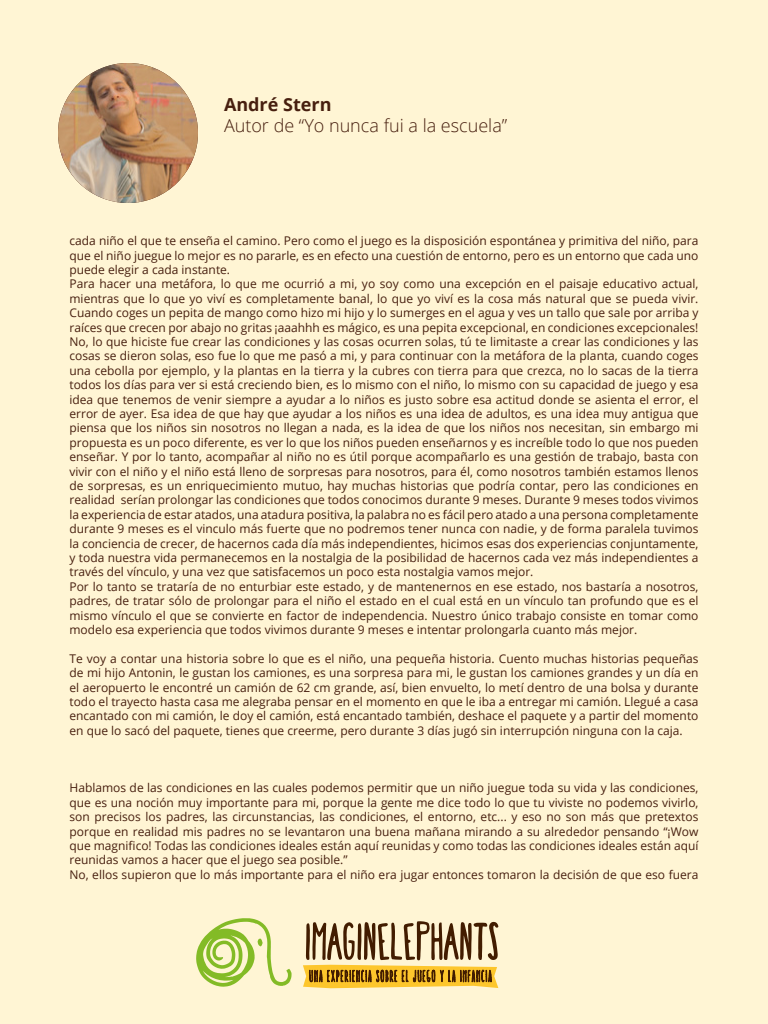
<style>
.page{position:relative;width:768px;height:1024px;background:#fff5d4}
.page>*{position:absolute;margin:0;border:0;box-sizing:border-box;transform-origin:0 0}
.t1{font:300 18px "Open Sans";color:#471f0f}
.t2{font:700 18px "Open Sans";color:#471f0f}
.t3{font:12px/14.4px "Open Sans";color:#471f0f}
</style>
<div class="page">
<svg style="left:196px;top:918px;width:96px;height:69px"></svg>
<svg style="left:303px;top:921px;width:196px;height:67px"></svg>
<img style="left:58px;top:63px;width:140px;height:140px;border-radius:70px">
<h1 class="t2" style="left:224px;top:92px;width:109px">André Stern</h1>
<h1 class="t1" style="left:224px;top:114px;width:285px">Autor de “Yo nunca fui a la escuela”</h1>
<p class="t3" style="left:70px;top:233px;width:631px">cada niño el que te enseña el camino. Pero como el juego es la disposición espontánea y primitiva del niño, para que el niño juegue lo mejor es no pararle, es en efecto una cuestión de entorno, pero es un entorno que cada uno puede elegir a cada instante.<br>Para hacer una metáfora, lo que me ocurrió a mi, yo soy como una excepción en el paisaje educativo actual, mientras que lo que yo viví es completamente banal, lo que yo viví es la cosa más natural que se pueda vivir.<br>Cuando coges un pepita de mango como hizo mi hijo y lo sumerges en el agua y ves un tallo que sale por arriba y raíces que crecen por abajo no gritas ¡aaahhh es mágico, es una pepita excepcional, en condiciones excepcionales!<br>No, lo que hiciste fue crear las condiciones y las cosas ocurren solas, tú te limitaste a crear las condiciones y las cosas se dieron solas, eso fue lo que me pasó a mi, y para continuar con la metáfora de la planta, cuando coges una cebolla por ejemplo, y la plantas en la tierra y la cubres con tierra para que crezca, no lo sacas de la tierra todos los días para ver si está creciendo bien, es lo mismo con el niño, lo mismo con su capacidad de juego y esa idea que tenemos de venir siempre a ayudar a lo niños es justo sobre esa actitud donde se asienta el error, el error de ayer. Esa idea de que hay que ayudar a los niños es una idea de adultos, es una idea muy antigua que piensa que los niños sin nosotros no llegan a nada, es la idea de que los niños nos necesitan, sin embargo mi propuesta es un poco diferente, es ver lo que los niños pueden enseñarnos y es increíble todo lo que nos pueden enseñar. Y por lo tanto, acompañar al niño no es útil porque acompañarlo es una gestión de trabajo, basta con vivir con el niño y el niño está lleno de sorpresas para nosotros, para él, como nosotros también estamos llenos de sorpresas, es un enriquecimiento mutuo, hay muchas historias que podría contar, pero las condiciones en realidad serían prolongar las condiciones que todos conocimos durante 9 meses. Durante 9 meses todos vivimos la experiencia de estar atados, una atadura positiva, la palabra no es fácil pero atado a una persona completamente durante 9 meses es el vinculo más fuerte que no podremos tener nunca con nadie, y de forma paralela tuvimos la conciencia de crecer, de hacernos cada día más independientes, hicimos esas dos experiencias conjuntamente, y toda nuestra vida permanecemos en la nostalgia de la posibilidad de hacernos cada vez más independientes a través del vínculo, y una vez que satisfacemos un poco esta nostalgia vamos mejor.<br>Por lo tanto se trataría de no enturbiar este estado, y de mantenernos en ese estado, nos bastaría a nosotros, padres, de tratar sólo de prolongar para el niño el estado en el cual está en un vínculo tan profundo que es el mismo vínculo el que se convierte en factor de independencia. Nuestro único trabajo consiste en tomar como modelo esa experiencia que todos vivimos durante 9 meses e intentar prolongarla cuanto más mejor.</p>
<p class="t3" style="left:70px;top:651px;width:631px;text-align:justify">Te voy a contar una historia sobre lo que es el niño, una pequeña historia. Cuento muchas historias pequeñas de mi hijo Antonin, le gustan los camiones, es una sorpresa para mi, le gustan los camiones grandes y un día en el aeropuerto le encontré un camión de 62 cm grande, así, bien envuelto, lo metí dentro de una bolsa y durante todo el trayecto hasta casa me alegraba pensar en el momento en que le iba a entregar mi camión. Llegué a casa encantado con mi camión, le doy el camión, está encantado también, deshace el paquete y a partir del momento en que lo sacó del paquete, tienes que creerme, pero durante 3 días jugó sin interrupción ninguna con la caja.</p>
<p class="t3" style="left:70px;top:781px;width:631px">Hablamos de las condiciones en las cuales podemos permitir que un niño juegue toda su vida y las condiciones, que es una noción muy importante para mi, porque la gente me dice todo lo que tu viviste no podemos vivirlo, son precisos los padres, las circunstancias, las condiciones, el entorno, etc... y eso no son más que pretextos porque en realidad mis padres no se levantaron una buena mañana mirando a su alrededor pensando “¡Wow que magnifico! Todas las condiciones ideales están aquí reunidas y como todas las condiciones ideales están aquí reunidas vamos a hacer que el juego sea posible.”<br>No, ellos supieron que lo más importante para el niño era jugar entonces tomaron la decisión de que eso fuera</p>
</div>
